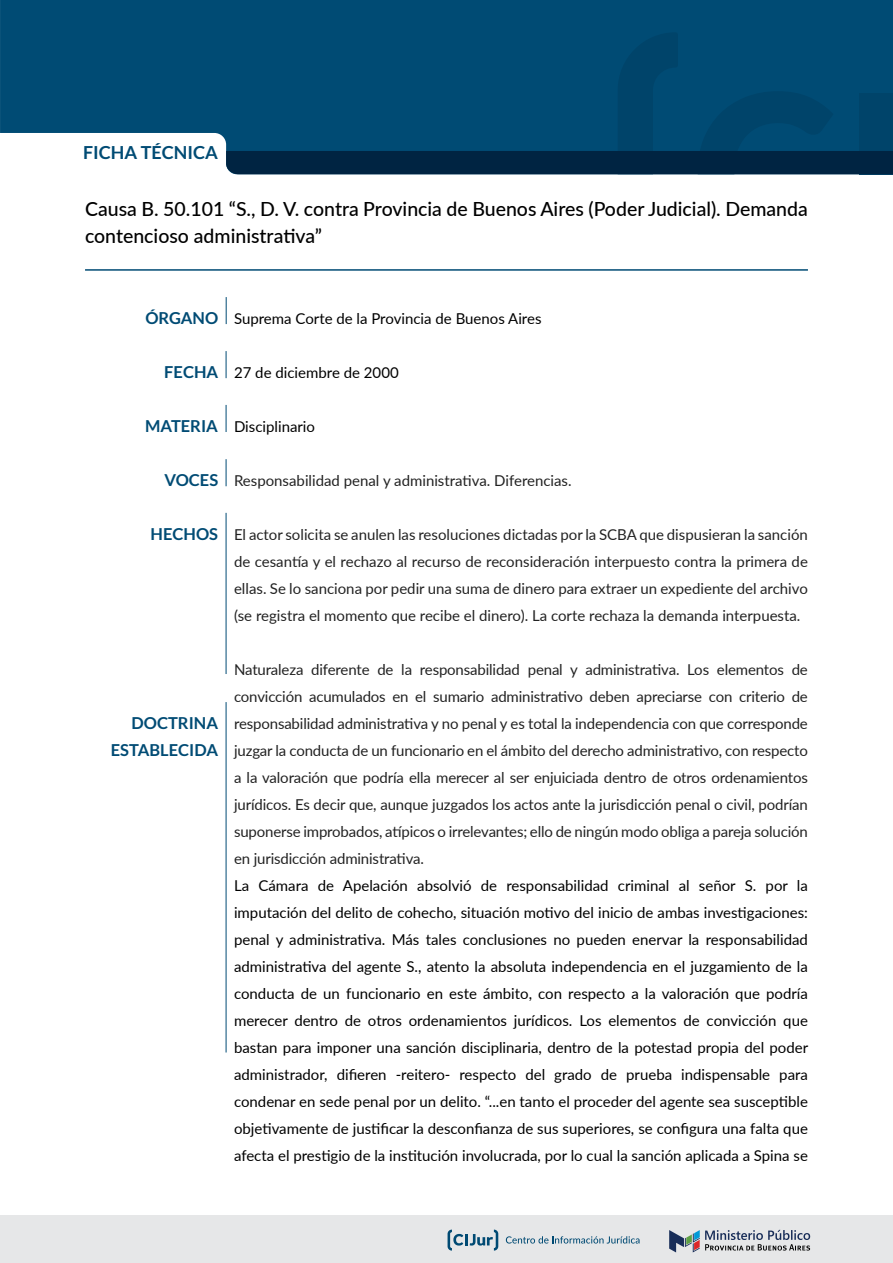
<style>
.page{position:relative;width:893px;height:1263px;background:#fff}
.page>*{position:absolute;margin:0;border:0;box-sizing:border-box;transform-origin:0 0}
.t1{font:500 19.5px/27px "Lato";color:#000}
.t2{font:700 18px "Lato";color:#004b74}
.t3{font:700 16.5px/27px "Lato";color:#004b74;text-align:right}
.t4{font:15px/27px "Lato";color:#222;text-align:justify}
.t5{font:15px/27px "Lato";color:#000;text-align:justify}
</style>
<div class="page">
<div style="left:0;top:1215px;width:893px;height:48px;background:#e6e7e8"></div>
<svg style="left:669px;top:1230px;width:141px;height:22px"></svg>
<svg style="left:506px;top:1236px;width:133px;height:7px"></svg>
<svg style="left:448px;top:1229px;width:50px;height:21px"></svg>
<div style="left:0;top:0;width:893px;height:143px;background:#004b74"></div>
<svg style="left:226px;top:32px;width:667px;height:142px;background:#00446b"></svg>
<hr style="left:85px;top:269px;width:723px;height:2px;background:#004b74">
<svg style="left:226px;top:297px;width:1px;height:27px"></svg>
<svg style="left:226px;top:351px;width:1px;height:27px"></svg>
<hr style="left:226px;top:702px;width:1px;height:350px;background:#004b74">
<svg style="left:226px;top:405px;width:1px;height:27px"></svg>
<svg style="left:226px;top:459px;width:1px;height:27px"></svg>
<hr style="left:226px;top:513px;width:1px;height:161px;background:#004b74">
<p class="t2" style="left:83px;top:142px;width:136px">FICHA TÉCNICA</p>
<h1 class="t1" style="left:85px;top:195px;width:724px">Causa B. 50.101 “S., D. V. contra Provincia de Buenos Aires (Poder Judicial). Demanda contencioso administrativa”</h1>
<p class="t3" style="left:145px;top:304px;width:74px">ÓRGANO</p>
<p class="t3" style="left:164px;top:358px;width:55px">FECHA</p>
<p class="t5" style="left:234px;top:304px;width:309px">Suprema Corte de la Provincia de Buenos Aires</p>
<p class="t5" style="left:234px;top:358px;width:166px">27 de diciembre de 2000</p>
<p class="t3" style="left:145px;top:412px;width:74px">MATERIA</p>
<p class="t5" style="left:234px;top:412px;width:83px">Disciplinario</p>
<p class="t3" style="left:164px;top:466px;width:55px">VOCES</p>
<p class="t4" style="left:234px;top:466px;width:339px">Responsabilidad penal y administrativa. Diferencias.</p>
<p class="t3" style="left:151px;top:520px;width:69px">HECHOS</p>
<p class="t4" style="left:234px;top:520px;width:575px">El actor solicita se anulen las resoluciones dictadas por la SCBA que dispusieran la sanción de cesantía y el rechazo al recurso de reconsideración interpuesto contra la primera de ellas. Se lo sanciona por pedir una suma de dinero para extraer un expediente del archivo (se registra el momento que recibe el dinero). La corte rechaza la demanda interpuesta.</p>
<p class="t3" style="left:111px;top:709px;width:109px">DOCTRINA<br>ESTABLECIDA</p>
<p class="t4" style="left:234px;top:655px;width:575px">Naturaleza diferente de la responsabilidad penal y administrativa. Los elementos de convicción acumulados en el sumario administrativo deben apreciarse con criterio de responsabilidad administrativa y no penal y es total la independencia con que corresponde juzgar la conducta de un funcionario en el ámbito del derecho administrativo, con respecto a la valoración que podría ella merecer al ser enjuiciada dentro de otros ordenamientos jurídicos. Es decir que, aunque juzgados los actos ante la jurisdicción penal o civil, podrían suponerse improbados, atípicos o irrelevantes; ello de ningún modo obliga a pareja solución en jurisdicción administrativa.</p>
<p class="t5" style="left:234px;top:871px;width:576px">La Cámara de Apelación absolvió de responsabilidad criminal al señor S. por la imputación del delito de cohecho, situación motivo del inicio de ambas investigaciones: penal y administrativa. Más tales conclusiones no pueden enervar la responsabilidad administrativa del agente S., atento la absoluta independencia en el juzgamiento de la conducta de un funcionario en este ámbito, con respecto a la valoración que podría merecer dentro de otros ordenamientos jurídicos. Los elementos de convicción que bastan para imponer una sanción disciplinaria, dentro de la potestad propia del poder administrador, difieren -reitero- respecto del grado de prueba indispensable para condenar en sede penal por un delito. “...en tanto el proceder del agente sea susceptible objetivamente de justificar la desconfianza de sus superiores, se configura una falta que afecta el prestigio de la institución involucrada, por lo cual la sanción aplicada a Spina se</p>
</div>
